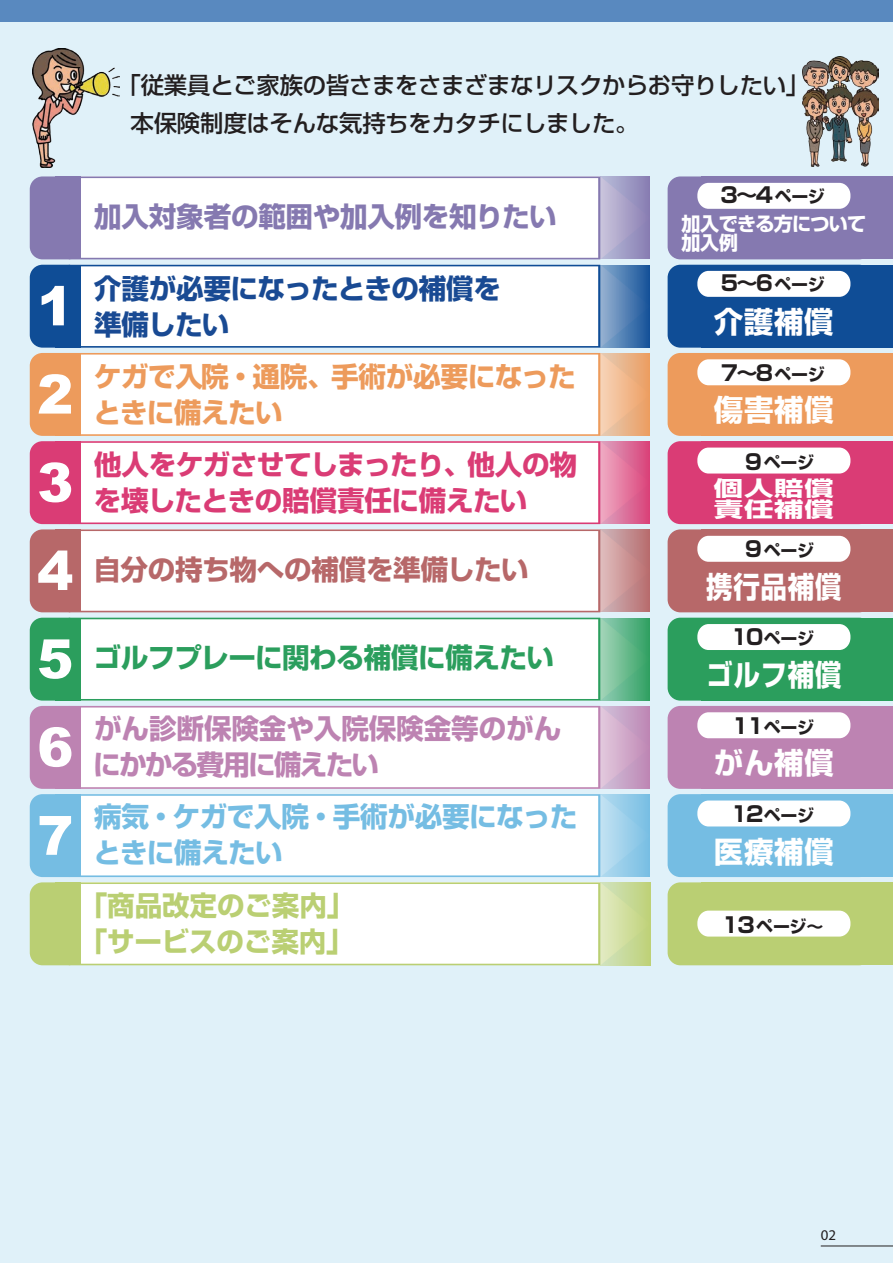
<style>
.page{position:relative;width:893px;height:1263px;background:#e0f1f9}
.page>*{position:absolute;margin:0;border:0;box-sizing:border-box;transform-origin:0 0}
.t1{font:900 54.15px/88.2px "Arial";color:#fff;text-align:justify}
.t2{font:700 29.55px "Shin Go Pro";letter-spacing:.025em;color:#fff}
.t3{font:700 29.55px "Shin Go Pro";letter-spacing:.025em;color:#fff;scale:.9 1}
.t4{font:700 27.6px/36.2px "Shin Go Pro";letter-spacing:-.02em;color:#da3c75}
.t5{font:700 27.6px/36.2px "Shin Go Pro";letter-spacing:-.005em;color:#bd83b2}
.t6{font:700 27.6px/36.2px "Shin Go Pro";letter-spacing:-.015em;color:#75bde3}
.t7{font:700 27.6px/36.2px "Shin Go Pro";letter-spacing:-.02em;color:#ed9b5c}
.t8{font:700 27.6px/36.2px "Shin Go Pro";letter-spacing:-.02em;color:#194a93}
.t9{font:700 27.6px/36.2px "Shin Go Pro";letter-spacing:-.01em;color:#bacf73}
.t10{font:700 27.6px "Shin Go Pro";letter-spacing:-.015em;color:#8579b0}
.t11{font:700 27.6px "Shin Go Pro";letter-spacing:-.02em;color:#2b9e5d}
.t12{font:700 27.6px "Shin Go Pro";letter-spacing:-.015em;color:#b76869}
.t13{font:500 23.4px/38.2px "Shin Go Pro";letter-spacing:-.015em;color:#231f20}
.t14{font:700 21.3px "Shin Go Pro";color:#231f20}
.t15{font:700 20.7px/21px "Shin Go Pro";letter-spacing:.025em;color:#fff;scale:1.43 1}
.t16{font:700 19.2px/19.2px "Shin Go Pro";letter-spacing:-.04em;color:#fff}
.t17{font:700 16.95px "Shin Go Pro";letter-spacing:-.02em;color:#231f20}
.t18{font:14.85px "Myriad Pro";color:#231f20}
.s1{font-size:16.95px}
.s2{font-size:21.3px}
</style>
<div class="page">
<div style="left:0;top:0;width:893px;height:21px;background:#5989bf"></div>
<div style="left:81px;top:176px;width:519px;height:83px;background:#fff"></div>
<svg style="left:69px;top:265px;width:531px;height:347px;background:#faf8f9"></svg>
<svg style="left:69px;top:618px;width:531px;height:347px;background:#f9fbfb"></svg>
<div style="left:702px;top:176px;width:191px;height:83px;background:#8579b0"></div>
<div style="left:668px;top:176px;width:204px;height:83px;background:#8579b0;border-radius:13px"></div>
<div style="left:702px;top:265px;width:191px;height:83px;background:#0f4d96"></div>
<div style="left:668px;top:265px;width:204px;height:83px;background:#0f4d96;border-radius:13px"></div>
<div style="left:702px;top:353px;width:191px;height:83px;background:#ed9b5c"></div>
<div style="left:668px;top:353px;width:204px;height:83px;background:#ed9b5c;border-radius:13px"></div>
<div style="left:702px;top:441px;width:191px;height:83px;background:#da3c75"></div>
<div style="left:668px;top:441px;width:204px;height:83px;background:#da3c75;border-radius:13px"></div>
<div style="left:702px;top:529px;width:191px;height:83px;background:#b76869"></div>
<div style="left:668px;top:529px;width:204px;height:83px;background:#b76869;border-radius:13px"></div>
<div style="left:702px;top:618px;width:191px;height:83px;background:#2b9e5d"></div>
<div style="left:668px;top:618px;width:204px;height:83px;background:#2b9e5d;border-radius:13px"></div>
<div style="left:702px;top:794px;width:191px;height:83px;background:#75bde3"></div>
<div style="left:668px;top:794px;width:204px;height:83px;background:#75bde3;border-radius:13px"></div>
<div style="left:702px;top:706px;width:191px;height:83px;background:#bd83b2"></div>
<div style="left:668px;top:706px;width:204px;height:83px;background:#bd83b2;border-radius:13px"></div>
<div style="left:702px;top:882px;width:191px;height:83px;background:#bacf73"></div>
<div style="left:668px;top:882px;width:204px;height:83px;background:#bacf73;border-radius:13px"></div>
<div style="left:697px;top:183px;width:153px;height:26px;background:#fff;border-radius:12px"></div>
<div style="left:697px;top:271px;width:153px;height:26px;background:#fff;border-radius:12px"></div>
<div style="left:697px;top:359px;width:153px;height:26px;background:#fff;border-radius:12px"></div>
<div style="left:697px;top:448px;width:153px;height:25px;background:#fff;border-radius:12px"></div>
<div style="left:697px;top:536px;width:153px;height:26px;background:#fff;border-radius:12px"></div>
<div style="left:697px;top:624px;width:153px;height:26px;background:#fff;border-radius:12px"></div>
<div style="left:697px;top:800px;width:153px;height:26px;background:#fff;border-radius:12px"></div>
<div style="left:697px;top:712px;width:153px;height:26px;background:#fff;border-radius:12px"></div>
<div style="left:600px;top:176px;width:50px;height:83px;background:linear-gradient(to right,#c9c5dd,#867db2)"></div>
<div style="left:600px;top:265px;width:50px;height:83px;background:linear-gradient(to right,#97b3d2,#165399)"></div>
<div style="left:600px;top:353px;width:50px;height:83px;background:linear-gradient(to right,#f4d4ba,#ea9d62)"></div>
<div style="left:600px;top:441px;width:50px;height:83px;background:linear-gradient(to right,#ecacc4,#d7437a)"></div>
<div style="left:600px;top:529px;width:50px;height:83px;background:linear-gradient(to right,#debebf,#b66d6f)"></div>
<div style="left:600px;top:618px;width:50px;height:83px;background:linear-gradient(to right,#a3d5ba,#31a063)"></div>
<div style="left:600px;top:794px;width:50px;height:83px;background:linear-gradient(to right,#c2e2f2,#77bee3)"></div>
<div style="left:600px;top:706px;width:50px;height:83px;background:linear-gradient(to right,#e0c9de,#bc86b4)"></div>
<div style="left:600px;top:882px;width:50px;height:83px;background:linear-gradient(to right,#e0eac4,#bdd17a)"></div>
<div style="left:697px;top:911px;width:153px;height:25px;background:#fff;border-radius:12px"></div>
<div style="left:30px;top:176px;width:51px;height:83px;background:#8579b0;border-radius:13px"></div>
<div style="left:30px;top:265px;width:51px;height:83px;background:#0f4d96;border-radius:13px"></div>
<div style="left:30px;top:353px;width:51px;height:83px;background:#ed9b5c;border-radius:13px"></div>
<div style="left:30px;top:441px;width:51px;height:83px;background:#da3c75;border-radius:13px"></div>
<div style="left:30px;top:529px;width:51px;height:83px;background:#b76869;border-radius:13px"></div>
<div style="left:30px;top:618px;width:51px;height:83px;background:#2b9e5d;border-radius:13px"></div>
<div style="left:30px;top:794px;width:51px;height:83px;background:#75bde3;border-radius:13px"></div>
<div style="left:30px;top:706px;width:51px;height:83px;background:#bd83b2;border-radius:13px"></div>
<div style="left:30px;top:882px;width:51px;height:83px;background:#bacf73;border-radius:13px"></div>
<div style="left:55px;top:176px;width:26px;height:83px;background:#8579b0"></div>
<div style="left:55px;top:265px;width:26px;height:83px;background:#0f4d96"></div>
<div style="left:55px;top:353px;width:26px;height:83px;background:#ed9b5c"></div>
<div style="left:55px;top:441px;width:26px;height:83px;background:#da3c75"></div>
<div style="left:55px;top:529px;width:26px;height:83px;background:#b76869"></div>
<div style="left:55px;top:618px;width:26px;height:83px;background:#2b9e5d"></div>
<div style="left:55px;top:794px;width:26px;height:83px;background:#75bde3"></div>
<div style="left:55px;top:706px;width:26px;height:83px;background:#bd83b2"></div>
<div style="left:55px;top:882px;width:26px;height:83px;background:#bacf73"></div>
<img style="left:32px;top:49px;width:88px;height:119px">
<img style="left:802px;top:56px;width:77px;height:111px">
<hr style="left:821px;top:1245px;width:72px;height:1px;background:#231f20">
<h1 class="t1" style="left:37px;top:260px;width:38px">1<br>2<br>3<br>4<br>5<br>6</h1>
<h1 class="t1" style="left:37px;top:790px;width:38px">7</h1>
<p class="t13" style="left:130px;top:63px;width:680px;text-indent:-13px">「従業員とご家族の皆さまをさまざまなリスクからお守りしたい」本保険制度はそんな気持ちをカタチにしました。</p>
<p class="t10" style="left:94px;top:195px;width:464px">加入対象者の範囲や加入例を知りたい</p>
<p class="t8" style="left:94px;top:267px;width:409px">介護が必要になったときの補償を準備したい</p>
<p class="t7" style="left:94px;top:355px;width:484px">ケガで入院・通院、手術が必要になったときに備えたい</p>
<p class="t4" style="left:94px;top:443px;width:485px">他人をケガさせてしまったり、他人の物を壊したときの賠償責任に備えたい</p>
<p class="t12" style="left:94px;top:548px;width:437px">自分の持ち物への補償を準備したい</p>
<p class="t11" style="left:94px;top:636px;width:462px">ゴルフプレーに関わる補償に備えたい</p>
<p class="t5" style="left:93px;top:707px;width:470px">がん診断保険金や入院保険金等のがんにかかる費用に備えたい</p>
<p class="t6" style="left:93px;top:795px;width:485px">病気・ケガで入院・手術が必要になったときに備えたい</p>
<p class="t9" style="left:80px;top:885px;width:276px">「商品改定のご案内」「サービスのご案内」</p>
<p class="t14" style="left:721px;top:178px;width:106px">3～4<span class="s1">ページ</span></p>
<p class="t16" style="left:682px;top:212px;width:186px">加入できる方について加入例</p>
<p class="t14" style="left:721px;top:266px;width:105px">5～6<span class="s1">ページ</span></p>
<p class="t2" style="left:714px;top:298px;width:121px">介護補償</p>
<p class="t14" style="left:721px;top:356px;width:106px">7～8<span class="s1">ページ</span></p>
<p class="t2" style="left:714px;top:386px;width:122px">傷害補償</p>
<p class="t14" style="left:745px;top:445px;width:19px">9</p>
<p class="t17" style="left:764px;top:449px;width:52px">ページ</p>
<p class="t15" style="left:714px;top:476px;width:85px">個人賠償責任補償</p>
<p class="t14" style="left:745px;top:532px;width:19px">9</p>
<p class="t17" style="left:764px;top:537px;width:52px">ページ</p>
<p class="t3" style="left:706px;top:564px;width:152px">携行品補償</p>
<p class="t17" style="left:731px;top:625px;width:85px"><span class="s2">10</span>ページ</p>
<p class="t3" style="left:706px;top:651px;width:152px">ゴルフ補償</p>
<p class="t17" style="left:732px;top:714px;width:84px"><span class="s2">11</span>ページ</p>
<p class="t2" style="left:714px;top:740px;width:122px">がん補償</p>
<p class="t17" style="left:731px;top:802px;width:85px"><span class="s2">12</span>ページ</p>
<p class="t2" style="left:714px;top:828px;width:122px">医療補償</p>
<p class="t17" style="left:722px;top:913px;width:103px"><span class="s2">13</span>ページ～</p>
<p class="t18" style="left:821px;top:1225px;width:17px">02</p>
</div>
